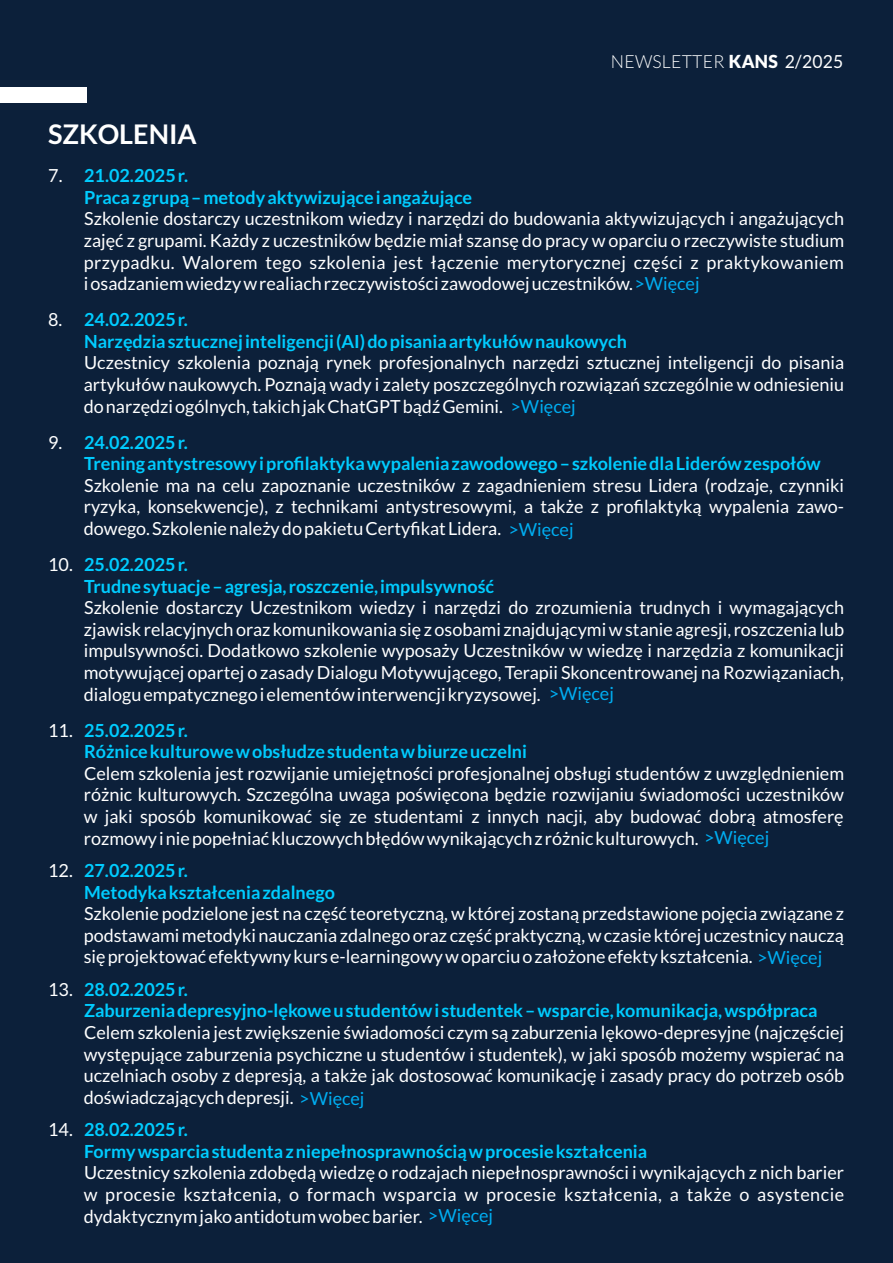
<style>
.page{position:relative;width:893px;height:1263px;background:#0c203a}
.page>*{position:absolute;margin:0;border:0;box-sizing:border-box;transform-origin:0 0}
.t1{font:700 27px "Lato";color:#fff}
.t2{font:18px/21.6px "Lato";color:#fff;text-align:justify}
.t3{font:700 18px/21.6px "Lato";color:#0cf}
.t4{font:300 18px "Lato";letter-spacing:.015em;color:#fff}
.s1{font-weight:900}
.s2{font-weight:400}
.s3{font-weight:400;color:#fff}
.s4{color:#00adf1}
</style>
<div class="page">
<div style="left:0;top:87px;width:87px;height:16px;background:#fff"></div>
<h1 class="t1" style="left:48px;top:122px;width:150px">SZKOLENIA</h1>
<p class="t4" style="left:611px;top:54px;width:234px">NEWSLETTER <span class="s1">KANS</span> <span class="s2">2/2025</span></p>
<p class="t3" style="left:84px;top:166px;width:390px;text-indent:-36px"><span class="s3">7.</span> 21.02.2025 r.<br>Praca z grupą – metody aktywizujące i angażujące</p>
<p class="t2" style="left:84px;top:209px;width:762px">Szkolenie dostarczy uczestnikom wiedzy i narzędzi do budowania aktywizujących i angażujących zajęć z grupami. Każdy z uczestników będzie miał szansę do pracy w oparciu o rzeczywiste studium przypadku. Walorem tego szkolenia jest łączenie merytorycznej części z praktykowaniem</p>
<p class="t2" style="left:84px;top:274px;width:617px">i osadzaniem wiedzy w realiach rzeczywistości zawodowej uczestników.<span class="s4">&gt;Więcej</span></p>
<p class="t3" style="left:84px;top:310px;width:544px;text-indent:-36px"><span class="s3">8.</span> 24.02.2025 r.<br>Narzędzia sztucznej inteligencji (AI) do pisania artykułów naukowych</p>
<p class="t2" style="left:84px;top:353px;width:762px">Uczestnicy szkolenia poznają rynek profesjonalnych narzędzi sztucznej inteligencji do pisania artykułów naukowych. Poznają wady i zalety poszczególnych rozwiązań szczególnie w odniesieniu do narzędzi ogólnych, takich jak ChatGPT bądź Gemini. <span class="s4">&gt;Więcej</span></p>
<p class="t3" style="left:84px;top:432px;width:738px;text-indent:-36px"><span class="s3">9.</span> 24.02.2025 r.<br>Trening antystresowy i profilaktyka wypalenia zawodowego – szkolenie dla Liderów zespołów</p>
<p class="t2" style="left:84px;top:475px;width:762px">Szkolenie ma na celu zapoznanie uczestników z zagadnieniem stresu Lidera (rodzaje, czynniki ryzyka, konsekwencje), z technikami antystresowymi, a także z profilaktyką wypalenia zawo&shy;dowego. Szkolenie należy do pakietu Certyfikat Lidera. <span class="s4">&gt;Więcej</span></p>
<p class="t3" style="left:84px;top:555px;width:411px;text-indent:-36px"><span class="s3">10.</span> 25.02.2025 r.<br>Trudne sytuacje – agresja, roszczenie, impulsywność</p>
<p class="t2" style="left:84px;top:598px;width:762px">Szkolenie dostarczy Uczestnikom wiedzy i narzędzi do zrozumienia trudnych i wymagających zjawisk relacyjnych oraz komunikowania się z osobami znajdującymi w stanie agresji, roszczenia lub impulsywności. Dodatkowo szkolenie wyposaży Uczestników w wiedzę i narzędzia z komunikacji motywującej opartej o zasady Dialogu Motywującego, Terapii Skoncentrowanej na Rozwiązaniach, dialogu empatycznego i elementów interwencji kryzysowej. <span class="s4">&gt;Więcej</span></p>
<p class="t3" style="left:84px;top:720px;width:444px;text-indent:-36px"><span class="s3">11.</span> 25.02.2025 r.<br>Różnice kulturowe w obsłudze studenta w biurze uczelni</p>
<p class="t2" style="left:84px;top:763px;width:762px">Celem szkolenia jest rozwijanie umiejętności profesjonalnej obsługi studentów z uwzględnieniem różnic kulturowych. Szczególna uwaga poświęcona będzie rozwijaniu świadomości uczestników w jaki sposób komunikować się ze studentami z innych nacji, aby budować dobrą atmosferę rozmowy i nie popełniać kluczowych błędów wynikających z różnic kulturowych. <span class="s4">&gt;Więcej</span></p>
<p class="t3" style="left:84px;top:861px;width:252px;text-indent:-36px"><span class="s3">12.</span> 27.02.2025 r.<br>Metodyka kształcenia zdalnego</p>
<p class="t2" style="left:84px;top:904px;width:762px">Szkolenie podzielone jest na część teoretyczną, w której zostaną przedstawione pojęcia związane z podstawami metodyki nauczania zdalnego oraz część praktyczną, w czasie której uczestnicy nauczą się projektować efektywny kurs e-learningowy w oparciu o założone efekty kształcenia. <span class="s4">&gt;Więcej</span></p>
<p class="t3" style="left:84px;top:979px;width:735px;text-indent:-36px"><span class="s3">13.</span> 28.02.2025 r.<br>Zaburzenia depresyjno-lękowe u studentów i studentek – wsparcie, komunikacja, współpraca</p>
<p class="t2" style="left:84px;top:1023px;width:762px">Celem szkolenia jest zwiększenie świadomości czym są zaburzenia lękowo-depresyjne (najczęściej występujące zaburzenia psychiczne u studentów i studentek), w jaki sposób możemy wspierać na uczelniach osoby z depresją, a także jak dostosować komunikację i zasady pracy do potrzeb osób doświadczających depresji. <span class="s4">&gt;Więcej</span></p>
<p class="t3" style="left:84px;top:1120px;width:565px;text-indent:-36px"><span class="s3">14.</span> 28.02.2025 r.<br>Formy wsparcia studenta z niepełnosprawnością w procesie kształcenia</p>
<p class="t2" style="left:84px;top:1163px;width:762px">Uczestnicy szkolenia zdobędą wiedzę o rodzajach niepełnosprawności i wynikających z nich barier w procesie kształcenia, o formach wsparcia w procesie kształcenia, a także o asystencie dydaktycznym jako antidotum wobec barier. <span class="s4">&gt;Więcej</span></p>
</div>
